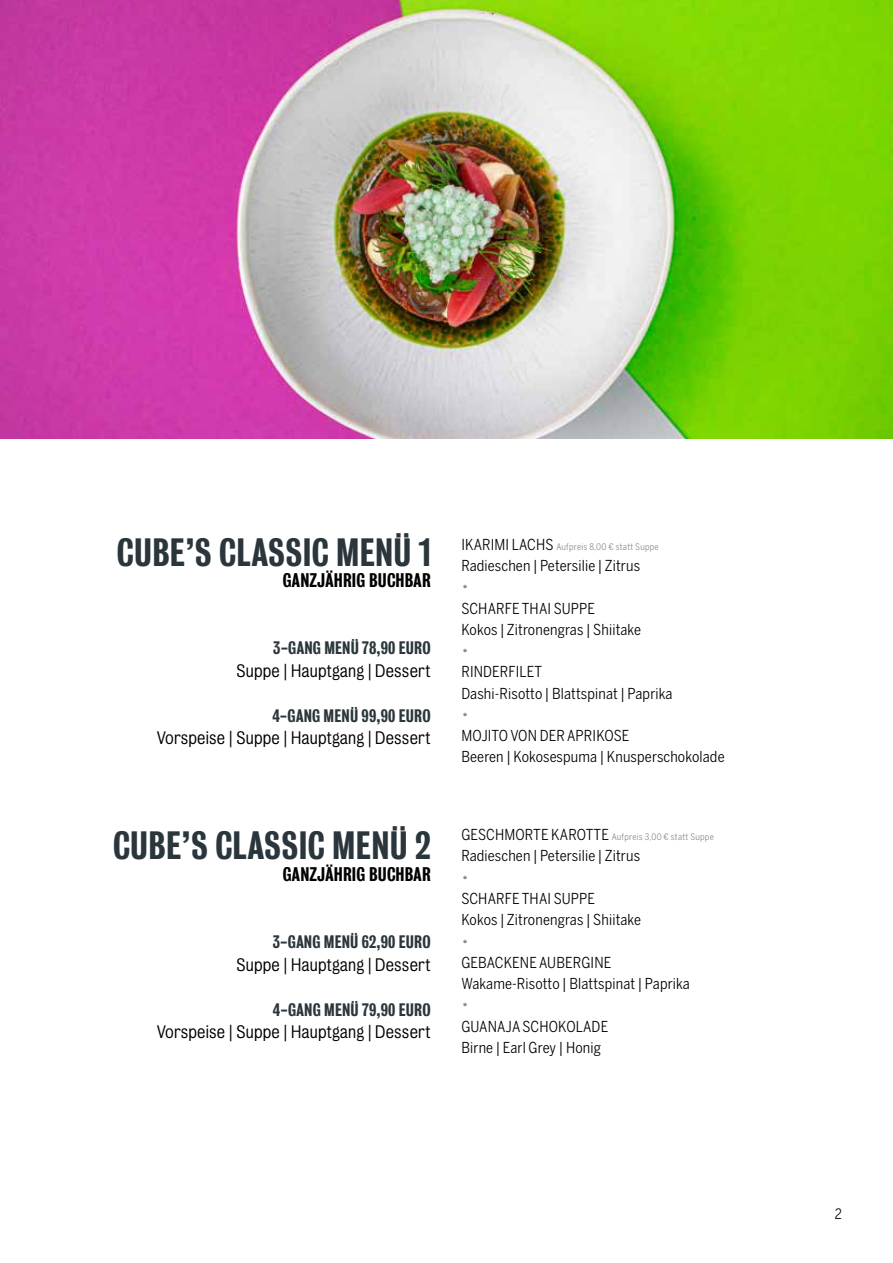
<style>
.page{position:relative;width:893px;height:1263px;background:#fff}
.page>*{position:absolute;margin:0;border:0;box-sizing:border-box;transform-origin:0 0}
.t1{font:36px "Bureau Grotesque Three Five";letter-spacing:.01em;color:#2a363b}
.t2{font:18px "Bureau Grotesque Three Five";letter-spacing:.01em;color:#000}
.t3{font:16.5px "Bureau Grotesque Five One";letter-spacing:.01em;color:#000}
.t4{font:16.5px "Bureau Grotesque Three Five";letter-spacing:.01em;color:#2a363b}
.t5{font:15px/21.3px "Benton Sans Cond";letter-spacing:.01em;color:#000}
.t6{font:15px "Bask Old Face";color:#2a363b}
.t7{font:14.25px "Benton Sans Cond";color:#000}
.t8{font:9px "Benton Sans Cond";letter-spacing:.03em;color:#878787}
.s1{font-size:15px;color:#000}
.s2{font-size:15px;color:#020203}
</style>
<div class="page">
<img style="left:0;top:0;width:893px;height:438px">
<h1 class="t1" style="left:117px;top:531px;width:315px">CUBE’S CLASSIC MENÜ 1</h1>
<p class="t2" style="left:283px;top:570px;width:149px">GANZJÄHRIG BUCHBAR</p>
<p class="t4" style="left:273px;top:638px;width:159px">3-GANG MENÜ 78,90 EURO</p>
<p class="t3" style="left:236px;top:661px;width:196px">Suppe | Hauptgang | Dessert</p>
<p class="t4" style="left:272px;top:706px;width:160px">4-GANG MENÜ 99,90 EURO</p>
<p class="t3" style="left:157px;top:729px;width:275px">Vorspeise | Suppe | Hauptgang | Dessert</p>
<h1 class="t1" style="left:113px;top:825px;width:319px">CUBE’S CLASSIC MENÜ 2</h1>
<p class="t2" style="left:283px;top:863px;width:149px">GANZJÄHRIG BUCHBAR</p>
<p class="t4" style="left:273px;top:932px;width:159px">3-GANG MENÜ 62,90 EURO</p>
<p class="t3" style="left:236px;top:955px;width:196px">Suppe | Hauptgang | Dessert</p>
<p class="t4" style="left:273px;top:1000px;width:159px">4-GANG MENÜ 79,90 EURO</p>
<p class="t3" style="left:157px;top:1023px;width:275px">Vorspeise | Suppe | Hauptgang | Dessert</p>
<p class="t8" style="left:461px;top:541px;width:199px"><span class="s1">IKARIMI LACHS</span> Aufpreis 8,00 € statt Suppe</p>
<p class="t5" style="left:461px;top:555px;width:180px">Radieschen | Petersilie | Zitrus</p>
<p class="t6" style="left:461px;top:582px;width:9px">*</p>
<p class="t5" style="left:461px;top:597px;width:181px">SCHARFE THAI SUPPE<br>Kokos | Zitronengras | Shiitake</p>
<p class="t6" style="left:461px;top:646px;width:9px">*</p>
<p class="t5" style="left:461px;top:661px;width:213px">RINDERFILET<br>Dashi-Risotto | Blattspinat | Paprika</p>
<p class="t6" style="left:461px;top:710px;width:9px">*</p>
<p class="t5" style="left:461px;top:725px;width:265px">MOJITO VON DER APRIKOSE<br>Beeren | Kokosespuma | Knusperschokolade</p>
<p class="t8" style="left:461px;top:832px;width:254px"><span class="s2">GESCHMORTE KAROTTE</span> Aufpreis 3,00 € statt Suppe</p>
<p class="t5" style="left:461px;top:845px;width:180px">Radieschen | Petersilie | Zitrus</p>
<p class="t6" style="left:461px;top:872px;width:9px">*</p>
<p class="t5" style="left:461px;top:888px;width:181px">SCHARFE THAI SUPPE<br>Kokos | Zitronengras | Shiitake</p>
<p class="t6" style="left:461px;top:936px;width:9px">*</p>
<p class="t5" style="left:461px;top:951px;width:230px">GEBACKENE AUBERGINE<br>Wakame-Risotto | Blattspinat | Paprika</p>
<p class="t6" style="left:461px;top:1000px;width:9px">*</p>
<p class="t5" style="left:461px;top:1015px;width:148px">GUANAJA SCHOKOLADE<br>Birne | Earl Grey | Honig</p>
<p class="t7" style="left:835px;top:1205px;width:9px">2</p>
</div>
